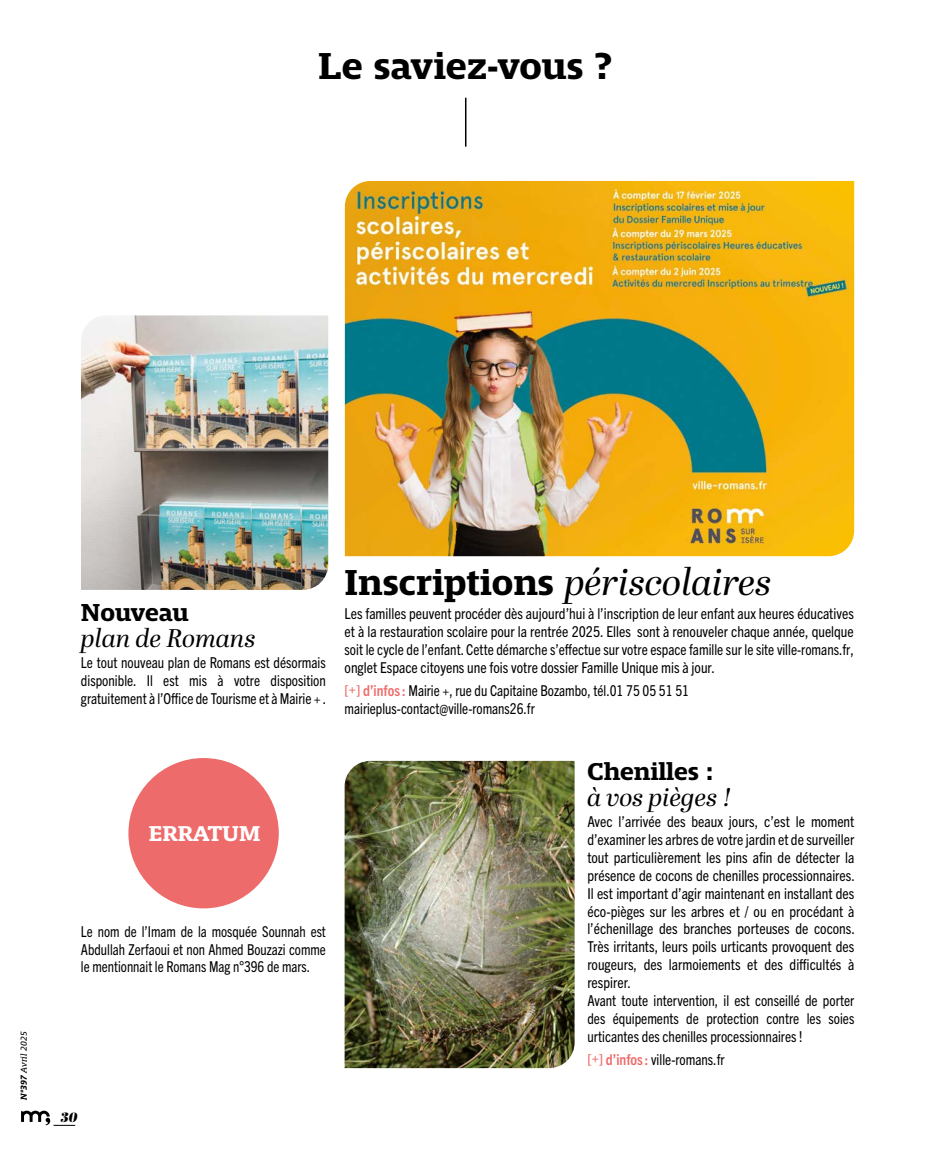
<style>
.page{position:relative;width:936px;height:1149px;background:#fff}
.page>*{position:absolute;margin:0;border:0;box-sizing:border-box;transform-origin:0 0}
.t1{font:700 39px "Mislab Std";color:#000}
.t2{font:italic 37.5px "Abril Display";color:#000}
.t3{font:italic 25.5px "Abril Display";color:#000}
.t4{font:700 25.5px "Mislab Std";color:#000}
.t5{font:700 22.35px "Mislab Std";color:#fff}
.t6{font:condensed 15px/17.9px "Trade Gothic Next LT Pro";color:#000;text-align:justify}
.t7{font:condensed 15px/17.9px "Trade Gothic Next LT Pro";color:#000;text-align:justify;scale:.95 1}
.t8{font:condensed 15px/17.9px "Trade Gothic Next LT Pro";color:#000;scale:.96 1}
.t9{font:italic 13.35px "Abril Display Bl";color:#000}
.t10{font:italic 9px "Mislab Std";color:#000}
.s1{font-weight:700}
.s2{font-family:"Mislab Std";font-weight:700;font-style:normal}
.s3{font-weight:700;color:#ed6b6a}
</style>
<div class="page">
<hr style="left:465px;top:98px;width:1px;height:49px;background:#000">
<img style="left:345px;top:181px;width:509px;height:375px">
<img style="left:81px;top:315px;width:247px;height:274px">
<img style="left:344px;top:760px;width:230px;height:307px">
<div style="left:128px;top:757px;width:151px;height:151px;background:#ed6b6a;border-radius:50%"></div>
<svg style="left:21px;top:1110px;width:54px;height:15px"></svg>
<h1 class="t1" style="left:318px;top:47px;width:296px">Le saviez-vous ?</h1>
<p class="t10" style="left:19px;top:1099px;width:70px;rotate:-90deg"><span class="s1">N°397</span> Avril 2025</p>
<h3 class="t4" style="left:81px;top:599px;width:109px">Nouveau</h3>
<h3 class="t3" style="left:81px;top:619px;width:176px">plan de Romans</h3>
<p class="t6" style="left:81px;top:652px;width:247px">Le tout nouveau plan de Romans est désormais disponible. Il est mis à votre disposition gratuitement à l’Office de Tourisme et à Mairie + .</p>
<h3 class="t5" style="left:149px;top:822px;width:113px">ERRATUM</h3>
<p class="t7" style="left:81px;top:921px;width:259px">Le nom de l’Imam de la mosquée Sounnah est Abdullah Zerfaoui et non Ahmed Bouzazi comme le mentionnait le Romans Mag n°396 de mars.</p>
<p class="t9" style="left:61px;top:1107px;width:18px">30</p>
<h2 class="t2" style="left:344px;top:555px;width:428px"><span class="s2">Inscriptions</span> périscolaires</h2>
<p class="t6" style="left:344px;top:604px;width:511px">Les familles peuvent procéder dès aujourd’hui à l’inscription de leur enfant aux heures éducatives et à la restauration scolaire pour la rentrée 2025. Elles sont à renouveler chaque année, quelque soit le cycle de l’enfant. Cette démarche s’effectue sur votre espace famille sur le site ville-romans.fr, onglet Espace citoyens une fois votre dossier Famille Unique mis à jour.</p>
<p class="t8" style="left:344px;top:680px;width:360px"><span class="s3">[+] d’infos :</span> Mairie +, rue du Capitaine Bozambo, tél.01 75 05 51 51 mairieplus-contact@ville-romans26.fr</p>
<h3 class="t4" style="left:587px;top:758px;width:127px">Chenilles :</h3>
<h3 class="t3" style="left:587px;top:778px;width:146px">à vos pièges !</h3>
<p class="t6" style="left:587px;top:811px;width:269px;text-align:left">Avec l’arrivée des beaux jours, c’est le moment d’examiner les arbres de votre jardin et de surveiller tout particulièrement les pins afin de détecter la présence de cocons de chenilles processionnaires.<br>Il est important d’agir maintenant en installant des éco-pièges sur les arbres et / ou en procédant à l’échenillage des branches porteuses de cocons.<br>Très irritants, leurs poils urticants provoquent des rougeurs, des larmoiements et des difficultés à respirer.<br>Avant toute intervention, il est conseillé de porter des équipements de protection contre les soies urticantes des chenilles processionnaires !</p>
<p class="t6" style="left:587px;top:1048px;width:139px"><span class="s3">[+] d’infos :</span> ville-romans.fr</p>
</div>
